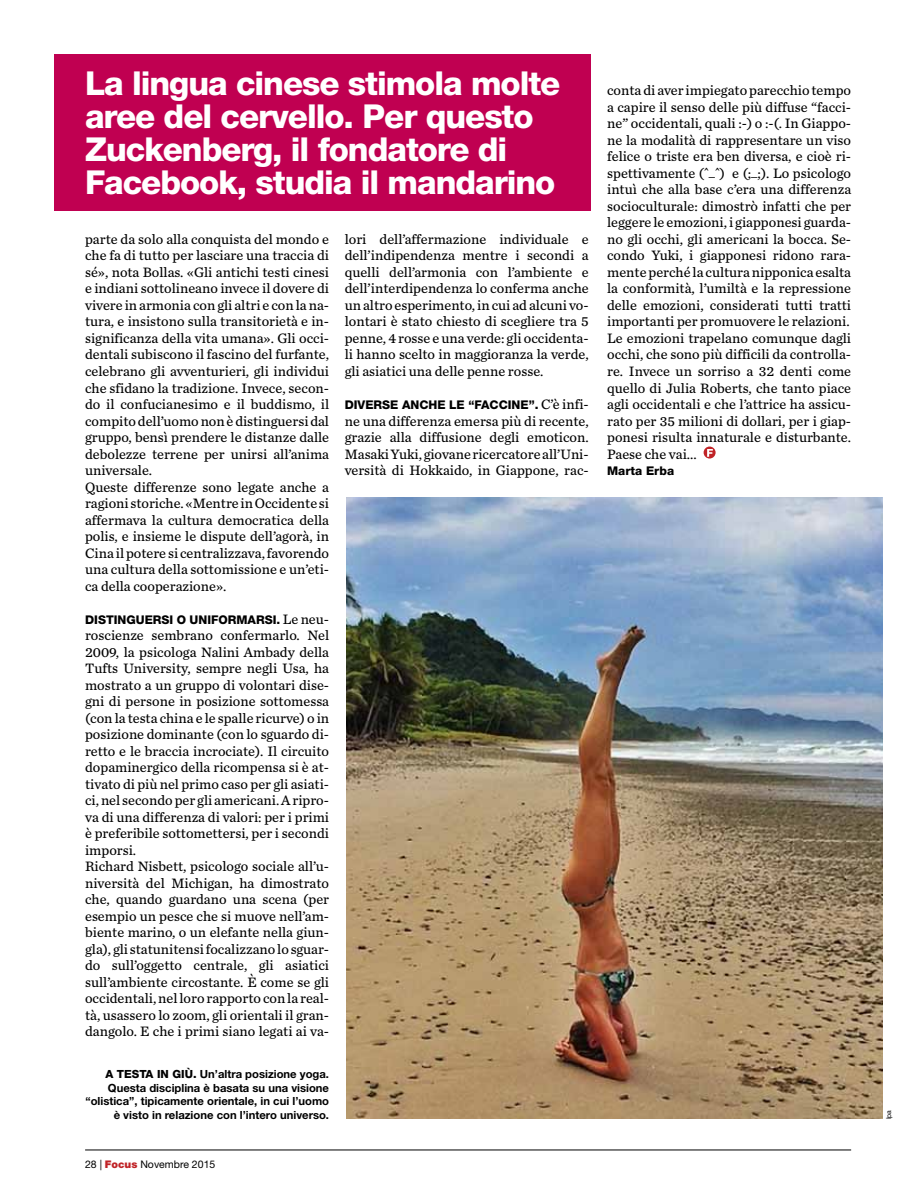
<style>
.page{position:relative;width:915px;height:1204px;background:#fff}
.page>*{position:absolute;margin:0;border:0;box-sizing:border-box;transform-origin:0 0}
.t1{font:800 33px/33px "Helvetica Neue LT Std";letter-spacing:-.03em;color:#fff}
.t2{font:14.25px/16.5px "Chronicle Text G3";color:#000;text-align:justify}
.t3{font:800 12px "Helvetica Neue LT Std";color:#000}
.t4{font:700 11.25px/13.5px "Helvetica Neue LT Std";color:#000;text-align:right}
.t5{font:10.5px "Helvetica Neue LT Std";color:#000}
.t6{font:6.75px "Helvetica Neue LT Std";color:#000}
.s1{font-family:"Chronicle Text G3";font-weight:400;font-size:14.25px}
.s2{font-weight:800}
.s3{font-weight:900;color:#c02327}
</style>
<div class="page">
<img style="left:346px;top:497px;width:535px;height:621px">
<div style="left:54px;top:54px;width:536px;height:157px;background:#c00051"></div>
<svg style="left:703px;top:446px;width:12px;height:12px"></svg>
<svg style="left:707px;top:449px;width:5px;height:8px"></svg>
<hr style="left:85px;top:1149px;width:765px;height:1px;background:#000">
<h1 class="t1" style="left:85px;top:66px;width:476px">La lingua cinese stimola molte aree del cervello. Per questo<br>Zuckenberg, il fondatore di<br>Facebook, studia il mandarino</h1>
<p class="t2" style="left:344px;top:230px;width:245px">lori dell’affermazione individuale e dell’indipendenza mentre i secondi a quelli dell’armonia con l’ambiente e dell’interdipendenza lo conferma anche un altro esperimento, in cui ad alcuni vo&shy;lontari è stato chiesto di scegliere tra 5 penne, 4 rosse e una verde: gli occidenta&shy;li hanno scelto in maggioranza la verde, gli asiatici una delle penne rosse.</p>
<p class="t3" style="left:344px;top:397px;width:245px">diverse anche le “faccine”. <span class="s1">C’è infi-</span></p>
<p class="t2" style="left:344px;top:411px;width:245px">ne una differenza emersa più di recente, grazie alla diffusione degli emoticon.<br>Masaki Yuki, giovane ricercatore all’Uni&shy;versità di Hokkaido, in Giappone, rac-</p>
<p class="t2" style="left:85px;top:230px;width:245px;text-align:left">parte da solo alla conquista del mondo e che fa di tutto per lasciare una traccia di sé», nota Bollas. «Gli antichi testi cinesi e indiani sottolineano invece il dovere di vivere in armonia con gli altri e con la na&shy;tura, e insistono sulla transitorietà e in&shy;significanza della vita umana». Gli occi&shy;dentali subiscono il fascino del furfante, celebrano gli avventurieri, gli individui che sfidano la tradizione. Invece, secon&shy;do il confucianesimo e il buddismo, il compito dell’uomo non è distinguersi dal gruppo, bensì prendere le distanze dalle debolezze terrene per unirsi all’anima universale.<br>Queste differenze sono legate anche a ragioni storiche. «Mentre in Occidente si affermava la cultura democratica della polis, e insieme le dispute dell’agorà, in Cina il potere si centralizzava, favorendo una cultura della sottomissione e un’eti&shy;ca della cooperazione».</p>
<p class="t3" style="left:85px;top:612px;width:245px">Distinguersi o uniformarsi. <span class="s1">Le neu-</span></p>
<p class="t2" style="left:85px;top:626px;width:245px;text-align:left">roscienze sembrano confermarlo. Nel 2009, la psicologa Nalini Ambady della Tufts University, sempre negli Usa, ha mostrato a un gruppo di volontari dise&shy;gni di persone in posizione sottomessa (con la testa china e le spalle ricurve) o in posizione dominante (con lo sguardo di&shy;retto e le braccia incrociate). Il circuito dopaminergico della ricompensa si è at&shy;tivato di più nel primo caso per gli asiati&shy;ci, nel secondo per gli americani. A ripro&shy;va di una differenza di valori: per i primi è preferibile sottomettersi, per i secondi imporsi.<br>Richard Nisbett, psicologo sociale all’u&shy;niversità del Michigan, ha dimostrato che, quando guardano una scena (per esempio un pesce che si muove nell’am&shy;biente marino, o un elefante nella giun&shy;gla), gli statunitensi focalizzano lo sguar&shy;do sull’oggetto centrale, gli asiatici sull’ambiente circostante. È come se gli occidentali, nel loro rapporto con la real&shy;tà, usassero lo zoom, gli orientali il gran&shy;dangolo. E che i primi siano legati ai va-</p>
<p class="t4" style="left:85px;top:1066px;width:245px"><span class="s2">A testa in giù.</span> Un’altra posizione yoga.<br>Questa disciplina è basata su una visione “olistica”, tipicamente orientale, in cui l’uomo è visto in relazione con l’intero universo.</p>
<p class="t5" style="left:85px;top:1158px;width:132px">28 | <span class="s3">Focus</span> Novembre 2015</p>
<p class="t2" style="left:607px;top:81px;width:245px">conta di aver impiegato parecchio tempo a capire il senso delle più diffuse “facci&shy;ne” occidentali, quali :-) o :-(. In Giappo&shy;ne la modalità di rappresentare un viso felice o triste era ben diversa, e cioè ri&shy;spettivamente (^_^) e (;_;). Lo psicologo intuì che alla base c’era una differenza socioculturale: dimostrò infatti che per leggere le emozioni, i giapponesi guarda&shy;no gli occhi, gli americani la bocca. Se&shy;condo Yuki, i giapponesi ridono rara&shy;mente perché la cultura nipponica esalta la conformità, l’umiltà e la repressione delle emozioni, considerati tutti tratti importanti per promuovere le relazioni.<br>Le emozioni trapelano comunque dagli occhi, che sono più difficili da controlla&shy;re. Invece un sorriso a 32 denti come quello di Julia Roberts, che tanto piace agli occidentali e che l’attrice ha assicu&shy;rato per 35 milioni di dollari, per i giap&shy;ponesi risulta innaturale e disturbante.<br>Paese che vai...</p>
<p class="t3" style="left:607px;top:463px;width:68px">Marta Erba</p>
<p class="t6" style="left:884px;top:1119px;width:11px;rotate:-90deg">Ipa</p>
</div>
